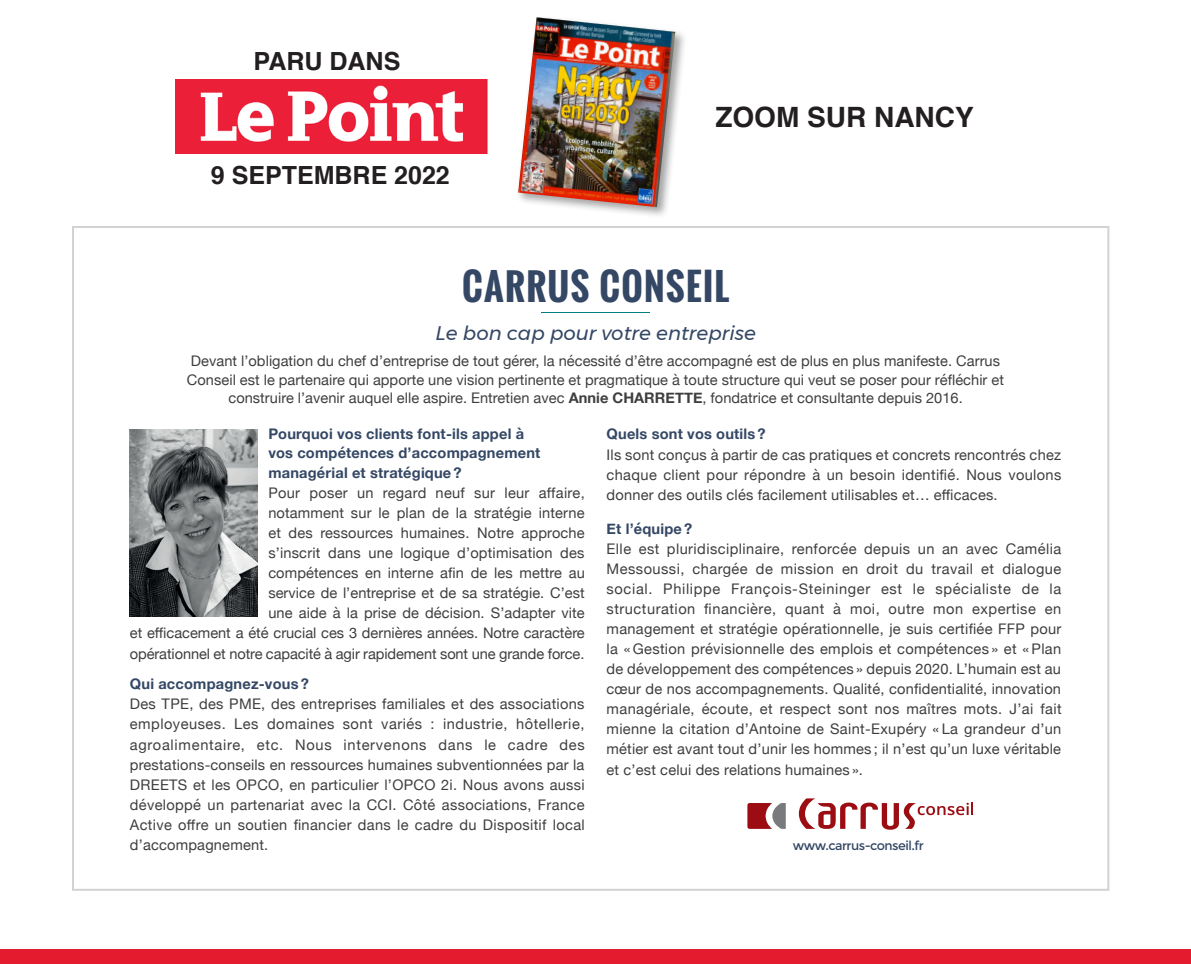
<style>
.page{position:relative;width:1191px;height:964px;background:#fff}
.page>*{position:absolute;margin:0;border:0;box-sizing:border-box;transform-origin:0 0}
.t1{font:700 36.2px "Oswald";letter-spacing:.04em;color:#344764}
.t2{font:700 28px "Helvetica";color:#231f20}
.t3{font:700 25px "Helvetica";color:#231f20}
.t4{font:italic 19.8px "Montserrat";color:#344764}
.t5{font:14.6px/20px "Helvetica Neue";letter-spacing:.015em;color:#3e3e3f}
.t6{font:700 14.6px/18.2px "Helvetica Neue";letter-spacing:.015em;color:#344764}
.t7{font:14.6px "Helvetica Neue";letter-spacing:-.005em;color:#3e3e3f}
.t8{font:12.6px "Montserrat";letter-spacing:-.04em;color:#344764}
.t9{font:7.8px "Myriad Pro";color:#020303;scale:1.05 1}
.s1{font-weight:700}
.s2{font-weight:700;color:#344764}
</style>
<div class="page">
<img style="left:176px;top:80px;width:312px;height:74px">
<div style="left:0;top:949px;width:1191px;height:15px;background:#e41b2e"></div>
<hr style="left:541px;top:312px;width:109px;height:1px;background:#008082">
<img style="left:130px;top:429px;width:128px;height:187px">
<svg style="left:799px;top:798px;width:174px;height:32px"></svg>
<svg style="left:747px;top:803px;width:38px;height:26px"></svg>
<div style="left:516px;top:15px;width:171px;height:204px;background:#231f20;opacity:.41"></div>
<img style="left:518px;top:17px;width:157px;height:190px">
<svg style="left:533px;top:175px;width:9px;height:8px"></svg>
<p class="t3" style="left:254px;top:41px;width:148px">PARU DANS</p>
<p class="t3" style="left:211px;top:155px;width:240px">9 SEPTEMBRE 2022</p>
<p class="t2" style="left:715px;top:95px;width:260px">ZOOM SUR NANCY</p>
<p class="t1" style="left:462px;top:259px;width:269px">CARRUS CONSEIL</p>
<p class="t4" style="left:435px;top:318px;width:322px">Le bon cap pour votre entreprise</p>
<p class="t5" style="left:187px;top:353px;width:818px;line-height:18.2px;text-align:center">Devant l’obligation du chef d’entreprise de tout gérer, la nécessité d’être accompagné est de plus en plus manifeste. Carrus<br>Conseil est le partenaire qui apporte une vision pertinente et pragmatique à toute structure qui veut se poser pour réfléchir et construire l’avenir auquel elle aspire. Entretien avec <span class="s1">Annie CHARRETTE</span>, fondatrice et consultante depuis 2016.</p>
<p class="t6" style="left:268px;top:425px;width:274px">Pourquoi vos clients font-ils appel à vos compétences d’accompagnement</p>
<p class="t6" style="left:268px;top:464px;width:195px">managérial et stratégique ?</p>
<p class="t5" style="left:268px;top:483px;width:318px">Pour poser un regard neuf sur leur affaire,</p>
<p class="t5" style="left:268px;top:504px;width:318px">notamment sur le plan de la stratégie interne</p>
<p class="t5" style="left:268px;top:524px;width:318px">et des ressources humaines. Notre approche</p>
<p class="t5" style="left:268px;top:544px;width:318px">s’inscrit dans une logique d’optimisation des</p>
<p class="t5" style="left:268px;top:564px;width:318px">compétences en interne afin de les mettre au</p>
<p class="t5" style="left:268px;top:584px;width:318px">service de l’entreprise et de sa stratégie. C’est</p>
<p class="t5" style="left:268px;top:604px;width:318px">une aide à la prise de décision. S’adapter vite</p>
<p class="t5" style="left:130px;top:624px;width:456px">et efficacement a été crucial ces 3 dernières années. Notre caractère</p>
<p class="t7" style="left:130px;top:643px;width:456px">opérationnel et notre capacité à agir rapidement sont une grande force.</p>
<p class="t5" style="left:130px;top:675px;width:456px"><span class="s2">Qui accompagnez-vous ?<br></span>Des TPE, des PME, des entreprises familiales et des associations employeuses. Les domaines sont variés : industrie, hôtellerie, agroalimentaire, etc. Nous intervenons dans le cadre des prestations-conseils en ressources humaines subventionnées par la DREETS et les OPCO, en particulier l’OPCO 2i. Nous avons aussi développé un partenariat avec la CCI. Côté associations, France Active offre un soutien financier dans le cadre du Dispositif local d’accompagnement.</p>
<p class="t9" style="left:510px;top:783px;width:86px">Police Conseil : Open Sans</p>
<p class="t5" style="left:606px;top:425px;width:456px"><span class="s2">Quels sont vos outils ?<br></span>Ils sont conçus à partir de cas pratiques et concrets rencontrés chez chaque client pour répondre à un besoin identifié. Nous voulons donner des outils clés facilement utilisables et… efficaces.</p>
<p class="t5" style="left:606px;top:519px;width:456px"><span class="s2">Et l’équipe ?<br></span>Elle est pluridisciplinaire, renforcée depuis un an avec Camélia Messoussi, chargée de mission en droit du travail et dialogue social. Philippe François-Steininger est le spécialiste de la structuration financière, quant à moi, outre mon expertise en management et stratégie opérationnelle, je suis certifiée FFP pour la « Gestion prévisionnelle des emplois et compétences » et « Plan de développement des compétences » depuis 2020. L’humain est au cœur de nos accompagnements. Qualité, confidentialité, innovation managériale, écoute, et respect sont nos maîtres mots. J’ai fait mienne la citation d’Antoine de Saint-Exupéry « La grandeur d’un métier est avant tout d’unir les hommes ; il n’est qu’un luxe véritable et c’est celui des relations humaines ».</p>
<p class="t8" style="left:792px;top:838px;width:133px">www.carrus-conseil.fr</p>
</div>
